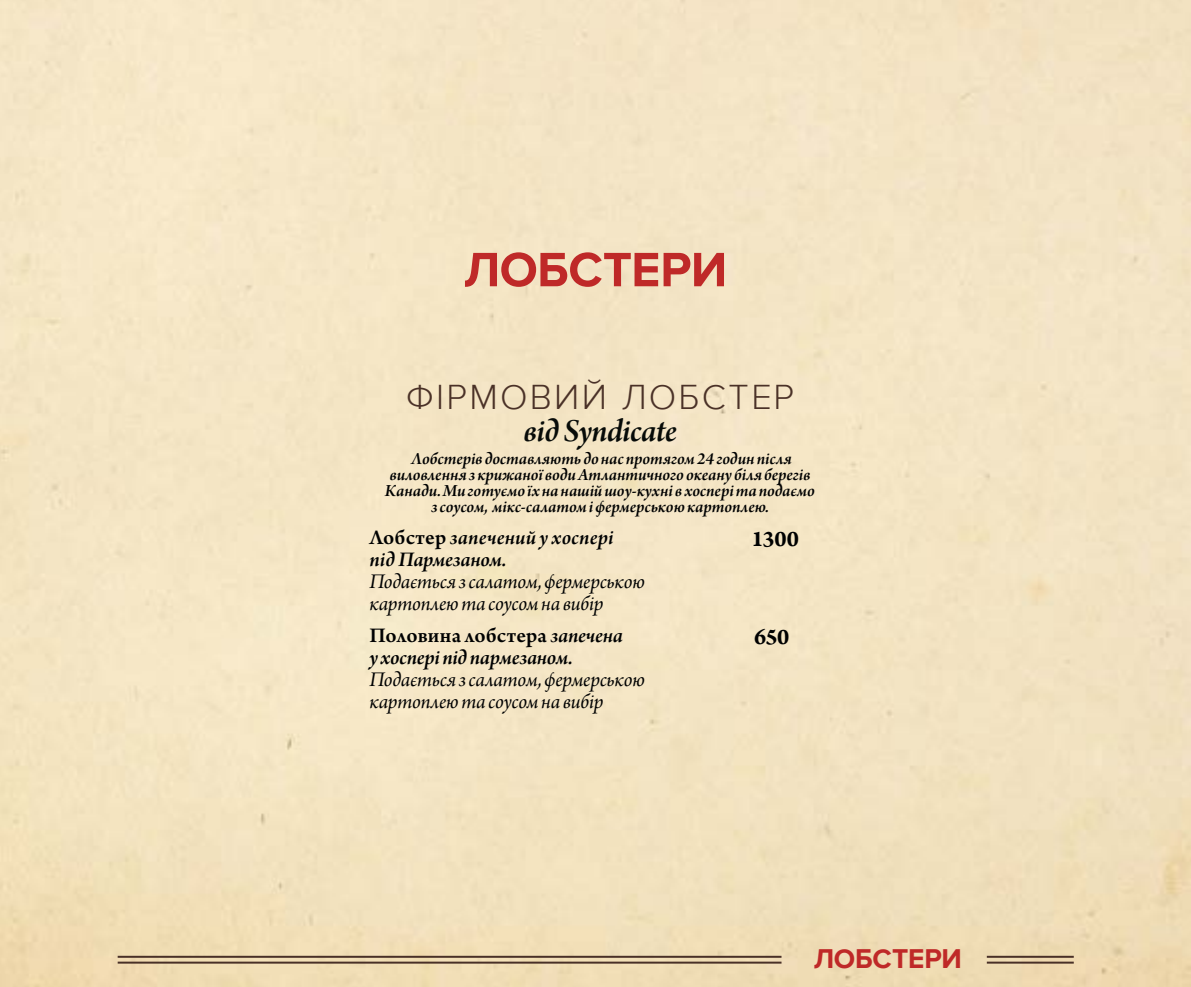
<style>
.page{position:relative;width:1191px;height:987px;background:#fff}
.page>*{position:absolute;margin:0;border:0;box-sizing:border-box;transform-origin:0 0}
.t1{font:700 50px "Proxima Nova";letter-spacing:-.015em;color:#bf2928}
.t2{font:300 36px "Proxima Nova";letter-spacing:.065em;color:#4a3127}
.t3{font:34px "Arno Pro Smbd Italic Subhead";letter-spacing:-.02em;color:#070b08}
.t4{font:700 28px "Proxima Nova";letter-spacing:-.01em;color:#bf2928}
.t5{font:700 24px "Arno Pro";letter-spacing:-.015em;color:#000101}
.t6{font:22px/22px "Arno Pro Italic Subhead";letter-spacing:-.01em;color:#000101}
.t7{font:22px/22px "Arno Pro Smbd Italic Subhead";letter-spacing:-.01em;color:#000101}
.t8{font:600 22px "Arno Pro";letter-spacing:.01em;color:#000101}
.t9{font:18px/16px "Arno Pro Smbd Italic Subhead";letter-spacing:-.005em;color:#000101;text-align:center}
.s1{font-family:"Arno Pro";font-weight:600}
.s2{font-family:"Arno Pro Smbd Italic Subhead";font-weight:400}
</style>
<div class="page">
<img style="left:0;top:0;width:1191px;height:986px">
<hr style="left:118px;top:955px;width:663px;height:2px;background:#493027">
<hr style="left:118px;top:961px;width:663px;height:2px;background:#493027">
<hr style="left:986px;top:955px;width:87px;height:2px;background:#493027">
<hr style="left:986px;top:961px;width:87px;height:2px;background:#493027">
<h1 class="t1" style="left:464px;top:241px;width:265px">ЛОБСТЕРИ</h1>
<h2 class="t2" style="left:406px;top:376px;width:390px">ФІРМОВИЙ ЛОБСТЕР</h2>
<h3 class="t3" style="left:523px;top:411px;width:155px">від Syndicate</h3>
<p class="t9" style="left:385px;top:452px;width:431px">Лобстерів доставляють до нас протягом 24 годин після виловлення з крижаної води Атлантичного океану біля берегів Канади. Ми готуємо їх на нашій шоу-кухні в хоспері та подаємо з соусом, мікс-салатом і фермерською картоплею.</p>
<p class="t7" style="left:369px;top:528px;width:246px"><span class="s1">Лобстер</span> запечений у хоспері під Пармезаном.</p>
<p class="t6" style="left:369px;top:572px;width:277px">Подається з салатом, фермерською картоплею та соусом на вибір</p>
<h3 class="t5" style="left:751px;top:524px;width:49px">1300</h3>
<p class="t8" style="left:369px;top:623px;width:255px">Половина лобстера <span class="s2">запечена</span></p>
<p class="t7" style="left:369px;top:648px;width:205px">у хоспері під пармезаном.</p>
<p class="t6" style="left:369px;top:670px;width:277px">Подається з салатом, фермерською картоплею та соусом на вибір</p>
<h3 class="t5" style="left:754px;top:622px;width:37px">650</h3>
<h3 class="t4" style="left:813px;top:942px;width:150px">ЛОБСТЕРИ</h3>
</div>
